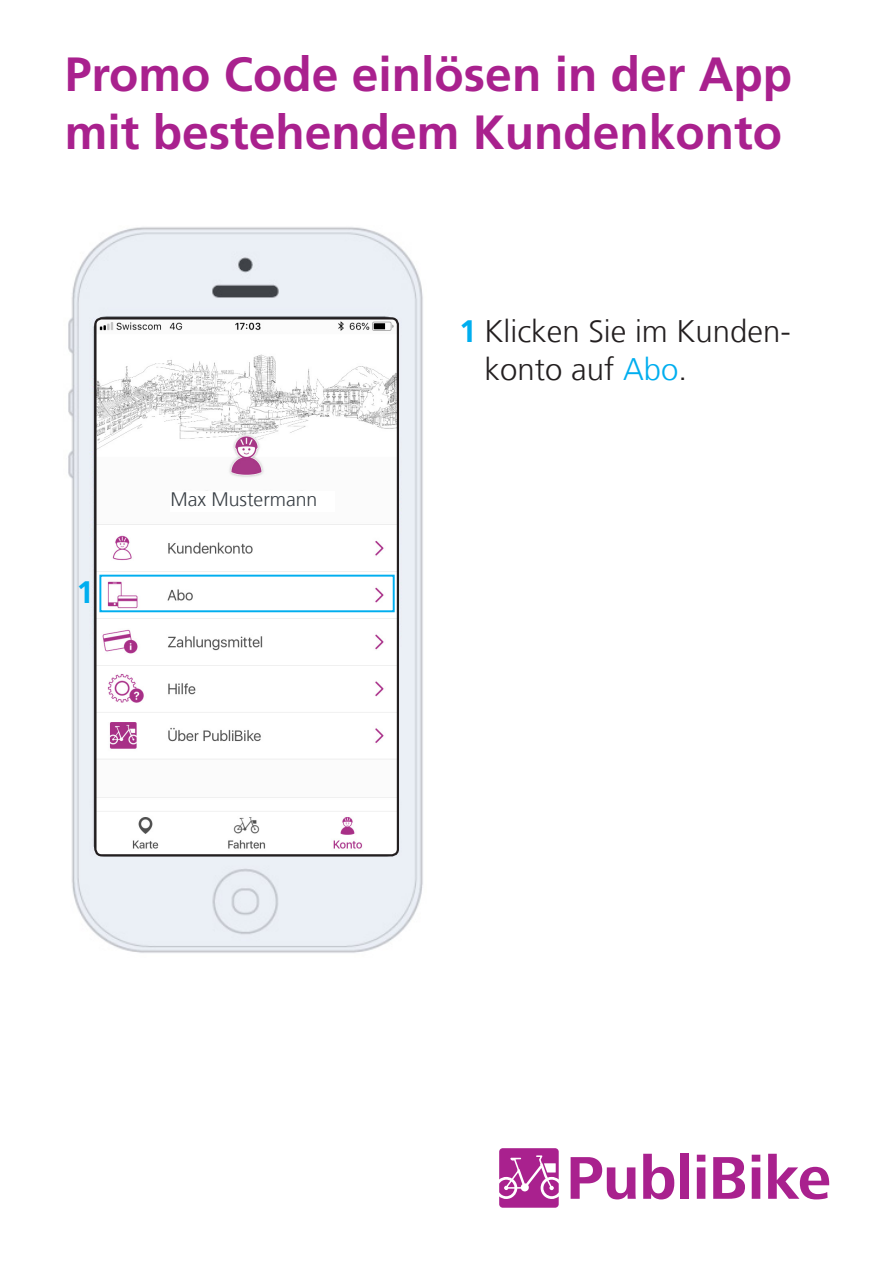
<style>
.page{position:relative;width:893px;height:1263px;background:#fff}
.page>*{position:absolute;margin:0;border:0;box-sizing:border-box;transform-origin:0 0}
.t1{font:700 48px/57.6px "Frutiger";color:#a9218e}
.t2{font:300 31.2px/37.3px "Frutiger";color:#231f20}
.t3{font:700 31.2px "Frutiger";color:#00aeef}
.t4{font:300 19.5px "Frutiger";color:#383e44}
.s1{font-weight:700;color:#00aeef}
.s2{color:#00aeef}
</style>
<div class="page">
<svg style="left:571px;top:1157px;width:65px;height:42px"></svg>
<svg style="left:643px;top:1154px;width:31px;height:45px"></svg>
<div style="left:680px;top:1154px;width:9px;height:45px;background:#a9218e"></div>
<svg style="left:697px;top:1155px;width:8px;height:44px"></svg>
<svg style="left:713px;top:1157px;width:32px;height:42px"></svg>
<svg style="left:752px;top:1155px;width:8px;height:44px"></svg>
<svg style="left:768px;top:1154px;width:61px;height:45px"></svg>
<svg style="left:499px;top:1148px;width:60px;height:60px;background:#ba4ea4"></svg>
<img style="left:68px;top:227px;width:355px;height:726px">
<img style="left:95px;top:318px;width:303px;height:537px">
<div style="left:94px;top:317px;width:305px;height:539px;border:2px solid #231f20;border-radius:6px"></div>
<div style="left:170px;top:491px;width:165px;height:20px;background:#fff"></div>
<div style="left:99px;top:575px;width:296px;height:37px;border:2px solid #00aeef"></div>
<p class="t1" style="left:65px;top:46px;width:729px">Promo Code einlösen in der App mit bestehendem Kundenkonto</p>
<p class="t3" style="left:77px;top:574px;width:19px">1</p>
<p class="t4" style="left:170px;top:487px;width:148px">Max Mustermann</p>
<p class="t2" style="left:485px;top:313px;width:308px;text-indent:-25px"><span class="s1">1</span> Klicken Sie im Kunden&shy;konto auf <span class="s2">Abo</span>.</p>
</div>
